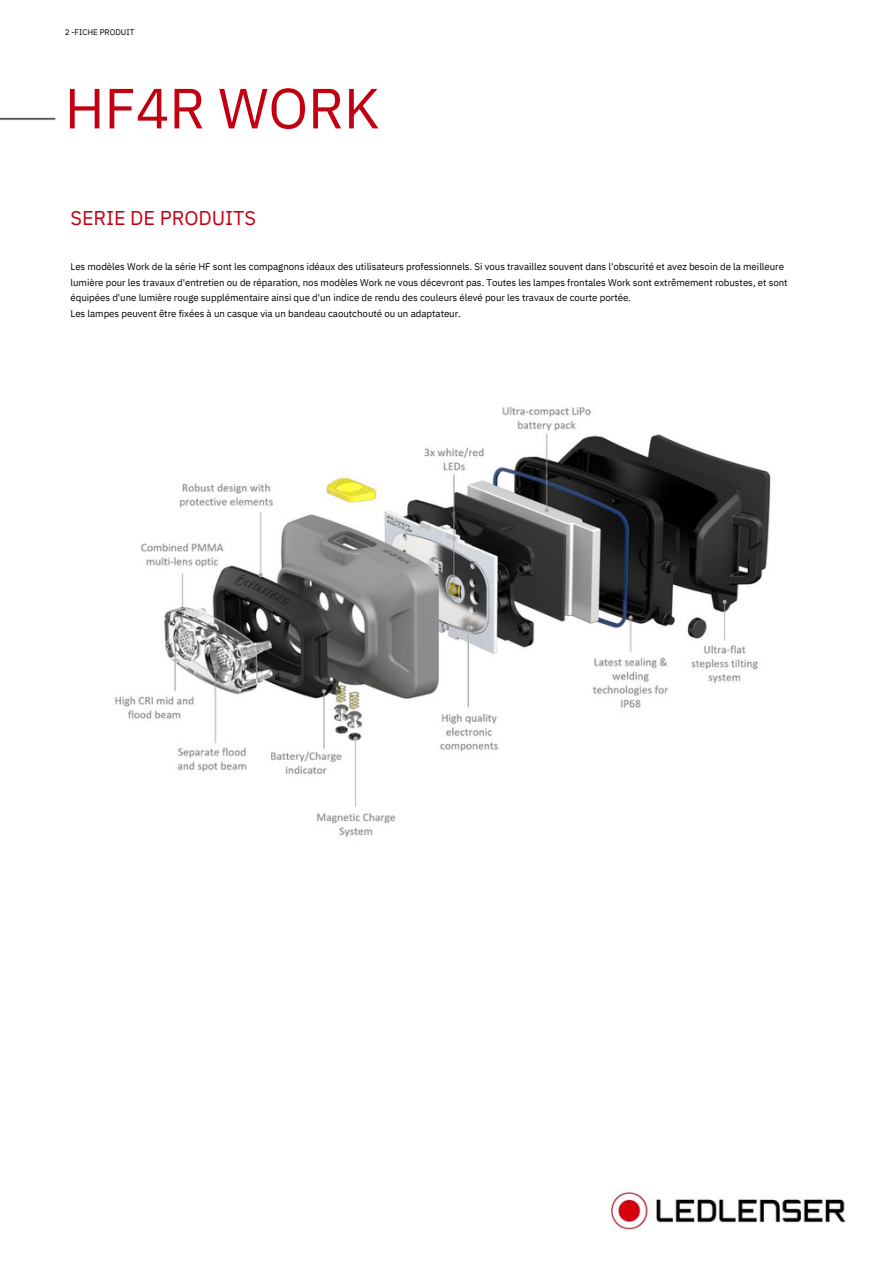
<style>
.page{position:relative;width:893px;height:1264px;background:#fff}
.page>*{position:absolute;margin:0;border:0;box-sizing:border-box;transform-origin:0 0}
.t1{font:56.55px "IBM Plex Sans";letter-spacing:-.005em;color:#c20012}
.t2{font:19.95px "IBM Plex Sans";letter-spacing:-.005em;color:#c20012}
.t3{font:9.75px/15.8px "IBM Plex Sans";letter-spacing:-.005em;color:#000}
.t4{font:8.1px "IBM Plex Sans";letter-spacing:-.005em;color:#000}
</style>
<div class="page">
<img style="left:0;top:117px;width:846px;height:1113px">
<p class="t4" style="left:65px;top:27px;width:71px">2 -FICHE PRODUIT</p>
<p class="t1" style="left:65px;top:70px;width:316px">HF4R WORK</p>
<p class="t2" style="left:70px;top:205px;width:187px">SERIE DE PRODUITS</p>
<p class="t3" style="left:70px;top:258px;width:718px">Les modèles Work de la série HF sont les compagnons idéaux des utilisateurs professionnels. Si vous travaillez souvent dans l'obscurité et avez besoin de la meilleure lumière pour les travaux d'entretien ou de réparation, nos modèles Work ne vous décevront pas. Toutes les lampes frontales Work sont extrêmement robustes, et sont équipées d'une lumière rouge supplémentaire ainsi que d'un indice de rendu des couleurs élevé pour les travaux de courte portée.</p>
<p class="t3" style="left:70px;top:305px;width:392px">Les lampes peuvent être fixées à un casque via un bandeau caoutchouté ou un adaptateur.</p>
</div>
